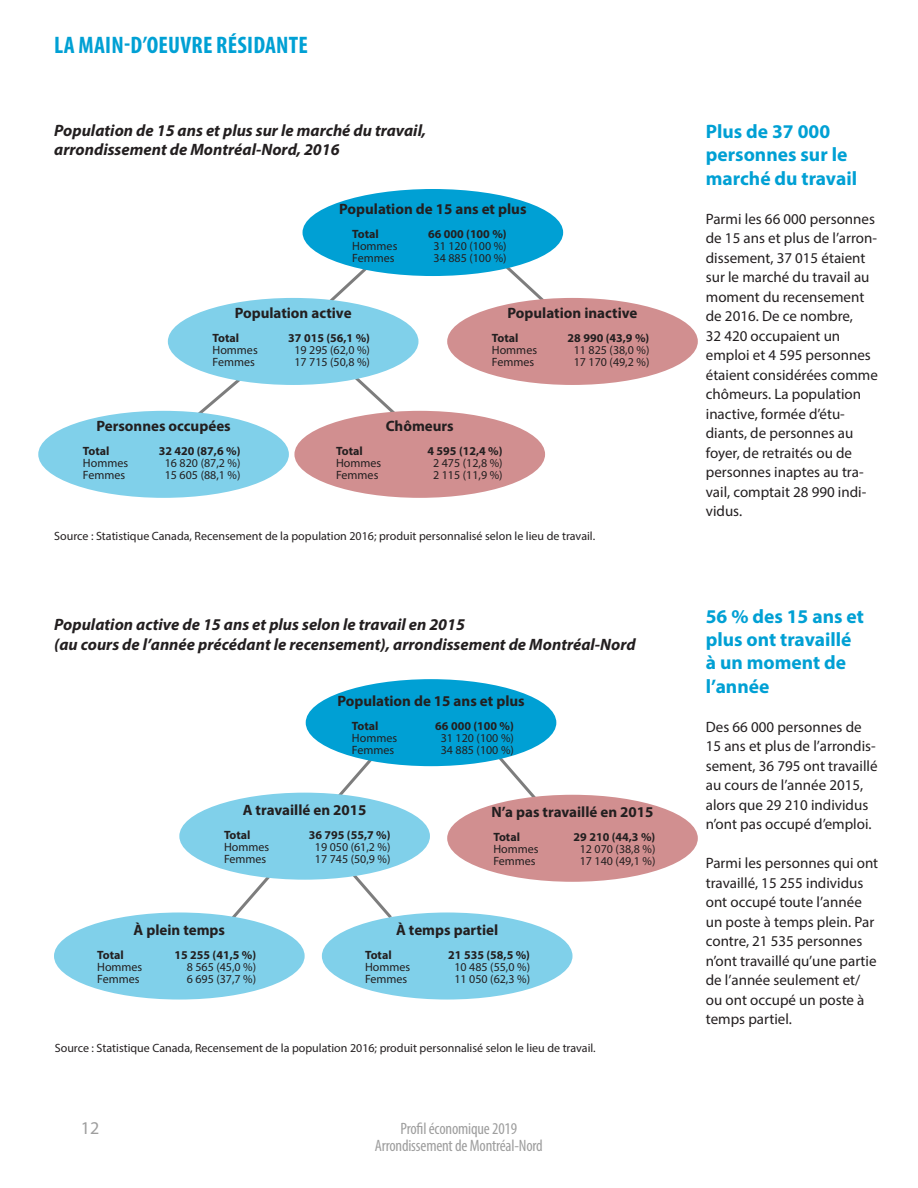
<style>
.page{position:relative;width:918px;height:1188px;background:#fff}
.page>*{position:absolute;margin:0;border:0;box-sizing:border-box;transform-origin:0 0}
.t1{font:700 condensed 24px "Myriad Pro";letter-spacing:.01em;color:#00a0d4}
.t2{font:700 19.5px/23.4px "Myriad Pro";color:#00a0d4}
.t3{font:18px "Myriad Pro";color:#9e9e9e}
.t4{font:italic 700 16.5px "Myriad Pro";color:#231f20}
.t5{font:condensed 16.5px/16.5px "Myriad Pro";letter-spacing:-.01em;color:#9e9e9e;text-align:center}
.t6{font:15px/19.5px "Myriad Pro";color:#231f20}
.t7{font:700 15px "Myriad Pro";color:#231f20}
.Source{font:12px "Myriad Pro";color:#231f20}
.t8{font:700 12px "Myriad Pro";color:#231f20}
</style>
<div class="page">
<svg style="left:460px;top:733px;width:93px;height:86px"></svg>
<svg style="left:212px;top:752px;width:183px;height:190px"></svg>
<div style="left:306px;top:679px;width:250px;height:87px;background:#00a0d4;border-radius:50%"></div>
<div style="left:179px;top:793px;width:251px;height:87px;background:#80d0ea;border-radius:50%"></div>
<div style="left:447px;top:795px;width:251px;height:87px;background:#d18f90;border-radius:50%"></div>
<div style="left:54px;top:913px;width:251px;height:87px;background:#80d0ea;border-radius:50%"></div>
<div style="left:322px;top:913px;width:251px;height:87px;background:#80d0ea;border-radius:50%"></div>
<svg style="left:350px;top:372px;width:50px;height:46px"></svg>
<svg style="left:500px;top:259px;width:48px;height:47px"></svg>
<svg style="left:194px;top:368px;width:57px;height:50px"></svg>
<svg style="left:326px;top:259px;width:49px;height:47px"></svg>
<div style="left:303px;top:189px;width:260px;height:87px;background:#00a0d4;border-radius:50%"></div>
<div style="left:168px;top:298px;width:250px;height:87px;background:#80d0ea;border-radius:50%"></div>
<div style="left:447px;top:298px;width:251px;height:87px;background:#d18f90;border-radius:50%"></div>
<div style="left:38px;top:411px;width:251px;height:87px;background:#80d0ea;border-radius:50%"></div>
<div style="left:294px;top:411px;width:251px;height:87px;background:#d18f90;border-radius:50%"></div>
<p class="t1" style="left:54px;top:30px;width:255px">LA MAIN-D’OEUVRE RÉSIDANTE</p>
<p class="t4" style="left:54px;top:119px;width:373px">Population de 15 ans et plus sur le marché du travail,</p>
<p class="t4" style="left:54px;top:139px;width:287px">arrondissement de Montréal-Nord, 2016</p>
<p class="t7" style="left:339px;top:200px;width:189px">Population de 15 ans et plus</p>
<p class="t8" style="left:352px;top:227px;width:28px">Total</p>
<p class="t8" style="left:428px;top:227px;width:80px">66 000 (100 %)</p>
<p class="Source" style="left:352px;top:239px;width:47px">Hommes</p>
<p class="Source" style="left:434px;top:239px;width:75px">31 120 (100 %)</p>
<p class="Source" style="left:352px;top:251px;width:44px">Femmes</p>
<p class="Source" style="left:434px;top:251px;width:75px">34 885 (100 %)</p>
<p class="t7" style="left:235px;top:303px;width:118px">Population active</p>
<p class="t8" style="left:213px;top:330px;width:28px">Total</p>
<p class="t8" style="left:288px;top:330px;width:83px">37 015 (56,1 %)</p>
<p class="Source" style="left:213px;top:343px;width:47px">Hommes</p>
<p class="Source" style="left:294px;top:343px;width:77px">19 295 (62,0 %)</p>
<p class="Source" style="left:213px;top:355px;width:44px">Femmes</p>
<p class="Source" style="left:294px;top:355px;width:77px">17 715 (50,8 %)</p>
<p class="t7" style="left:508px;top:303px;width:131px">Population inactive</p>
<p class="t8" style="left:492px;top:330px;width:28px">Total</p>
<p class="t8" style="left:568px;top:330px;width:83px">28 990 (43,9 %)</p>
<p class="Source" style="left:492px;top:343px;width:47px">Hommes</p>
<p class="Source" style="left:574px;top:343px;width:77px">11 825 (38,0 %)</p>
<p class="Source" style="left:492px;top:355px;width:44px">Femmes</p>
<p class="Source" style="left:574px;top:355px;width:77px">17 170 (49,2 %)</p>
<p class="t7" style="left:96px;top:416px;width:136px">Personnes occupées</p>
<p class="t8" style="left:83px;top:443px;width:28px">Total</p>
<p class="t8" style="left:159px;top:443px;width:83px">32 420 (87,6 %)</p>
<p class="Source" style="left:83px;top:455px;width:47px">Hommes</p>
<p class="Source" style="left:165px;top:455px;width:77px">16 820 (87,2 %)</p>
<p class="Source" style="left:83px;top:467px;width:44px">Femmes</p>
<p class="Source" style="left:165px;top:467px;width:77px">15 605 (88,1 %)</p>
<p class="t7" style="left:386px;top:416px;width:70px">Chômeurs</p>
<p class="t8" style="left:336px;top:443px;width:28px">Total</p>
<p class="t8" style="left:428px;top:443px;width:77px">4 595 (12,4 %)</p>
<p class="Source" style="left:336px;top:455px;width:47px">Hommes</p>
<p class="Source" style="left:433px;top:455px;width:71px">2 475 (12,8 %)</p>
<p class="Source" style="left:336px;top:467px;width:44px">Femmes</p>
<p class="Source" style="left:433px;top:467px;width:71px">2 115 (11,9 %)</p>
<p class="Source" style="left:54px;top:529px;width:542px">Source : Statistique Canada, Recensement de la population 2016; produit personnalisé selon le lieu de travail.</p>
<p class="t4" style="left:54px;top:613px;width:412px">Population active de 15 ans et plus selon le travail en 2015</p>
<p class="t4" style="left:54px;top:633px;width:583px">(au cours de l’année précédant le recensement), arrondissement de Montréal-Nord</p>
<p class="t7" style="left:337px;top:691px;width:189px">Population de 15 ans et plus</p>
<p class="t8" style="left:352px;top:718px;width:28px">Total</p>
<p class="t8" style="left:435px;top:718px;width:80px">66 000 (100 %)</p>
<p class="Source" style="left:352px;top:730px;width:47px">Hommes</p>
<p class="Source" style="left:441px;top:730px;width:75px">31 120 (100 %)</p>
<p class="Source" style="left:352px;top:742px;width:44px">Femmes</p>
<p class="Source" style="left:441px;top:742px;width:75px">34 885 (100 %)</p>
<p class="t7" style="left:243px;top:800px;width:125px">A travaillé en 2015</p>
<p class="t8" style="left:224px;top:827px;width:28px">Total</p>
<p class="t8" style="left:309px;top:827px;width:83px">36 795 (55,7 %)</p>
<p class="Source" style="left:224px;top:839px;width:47px">Hommes</p>
<p class="Source" style="left:315px;top:839px;width:77px">19 050 (61,2 %)</p>
<p class="Source" style="left:224px;top:851px;width:44px">Femmes</p>
<p class="Source" style="left:315px;top:851px;width:77px">17 745 (50,9 %)</p>
<p class="t7" style="left:492px;top:802px;width:164px">N’a pas travaillé en 2015</p>
<p class="t8" style="left:493px;top:829px;width:28px">Total</p>
<p class="t8" style="left:574px;top:829px;width:83px">29 210 (44,3 %)</p>
<p class="Source" style="left:493px;top:842px;width:47px">Hommes</p>
<p class="Source" style="left:580px;top:842px;width:77px">12 070 (38,8 %)</p>
<p class="Source" style="left:493px;top:854px;width:44px">Femmes</p>
<p class="Source" style="left:580px;top:854px;width:77px">17 140 (49,1 %)</p>
<p class="t7" style="left:134px;top:920px;width:93px">À plein temps</p>
<p class="t8" style="left:97px;top:947px;width:28px">Total</p>
<p class="t8" style="left:174px;top:947px;width:83px">15 255 (41,5 %)</p>
<p class="Source" style="left:97px;top:959px;width:47px">Hommes</p>
<p class="Source" style="left:187px;top:959px;width:71px">8 565 (45,0 %)</p>
<p class="Source" style="left:97px;top:971px;width:44px">Femmes</p>
<p class="Source" style="left:187px;top:971px;width:71px">6 695 (37,7 %)</p>
<p class="t7" style="left:396px;top:920px;width:104px">À temps partiel</p>
<p class="t8" style="left:365px;top:947px;width:28px">Total</p>
<p class="t8" style="left:448px;top:947px;width:83px">21 535 (58,5 %)</p>
<p class="Source" style="left:365px;top:959px;width:47px">Hommes</p>
<p class="Source" style="left:454px;top:959px;width:77px">10 485 (55,0 %)</p>
<p class="Source" style="left:365px;top:971px;width:44px">Femmes</p>
<p class="Source" style="left:454px;top:971px;width:77px">11 050 (62,3 %)</p>
<p class="Source" style="left:55px;top:1041px;width:542px">Source : Statistique Canada, Recensement de la population 2016; produit personnalisé selon le lieu de travail.</p>
<p class="t3" style="left:81px;top:1117px;width:20px">12</p>
<p class="t5" style="left:375px;top:1120px;width:170px">Profil économique 2019<br>Arrondissement de Montréal-Nord</p>
<p class="t2" style="left:706px;top:119px;width:153px">Plus de 37 000 personnes sur le marché du travail</p>
<p class="t6" style="left:706px;top:209px;width:174px">Parmi les 66 000 personnes de 15 ans et plus de l’arron&shy;dissement, 37 015 étaient sur le marché du travail au moment du recensement de 2016. De ce nombre,<br>32 420 occupaient un emploi et 4 595 personnes étaient considérées comme chômeurs. La population inactive, formée d’étu&shy;diants, de personnes au foyer, de retraités ou de personnes inaptes au tra&shy;vail, comptait 28 990 indi&shy;vidus.</p>
<p class="t2" style="left:706px;top:604px;width:160px">56 % des 15 ans et plus ont travaillé à un moment de l’année</p>
<p class="t6" style="left:706px;top:717px;width:173px">Des 66 000 personnes de<br>15 ans et plus de l’arrondis&shy;sement, 36 795 ont travaillé au cours de l’année 2015, alors que 29 210 individus n’ont pas occupé d’emploi.</p>
<p class="t6" style="left:706px;top:853px;width:174px">Parmi les personnes qui ont travaillé, 15 255 individus ont occupé toute l’année un poste à temps plein. Par contre, 21 535 personnes n’ont travaillé qu’une partie de l’année seulement et/ ou ont occupé un poste à temps partiel.</p>
</div>
